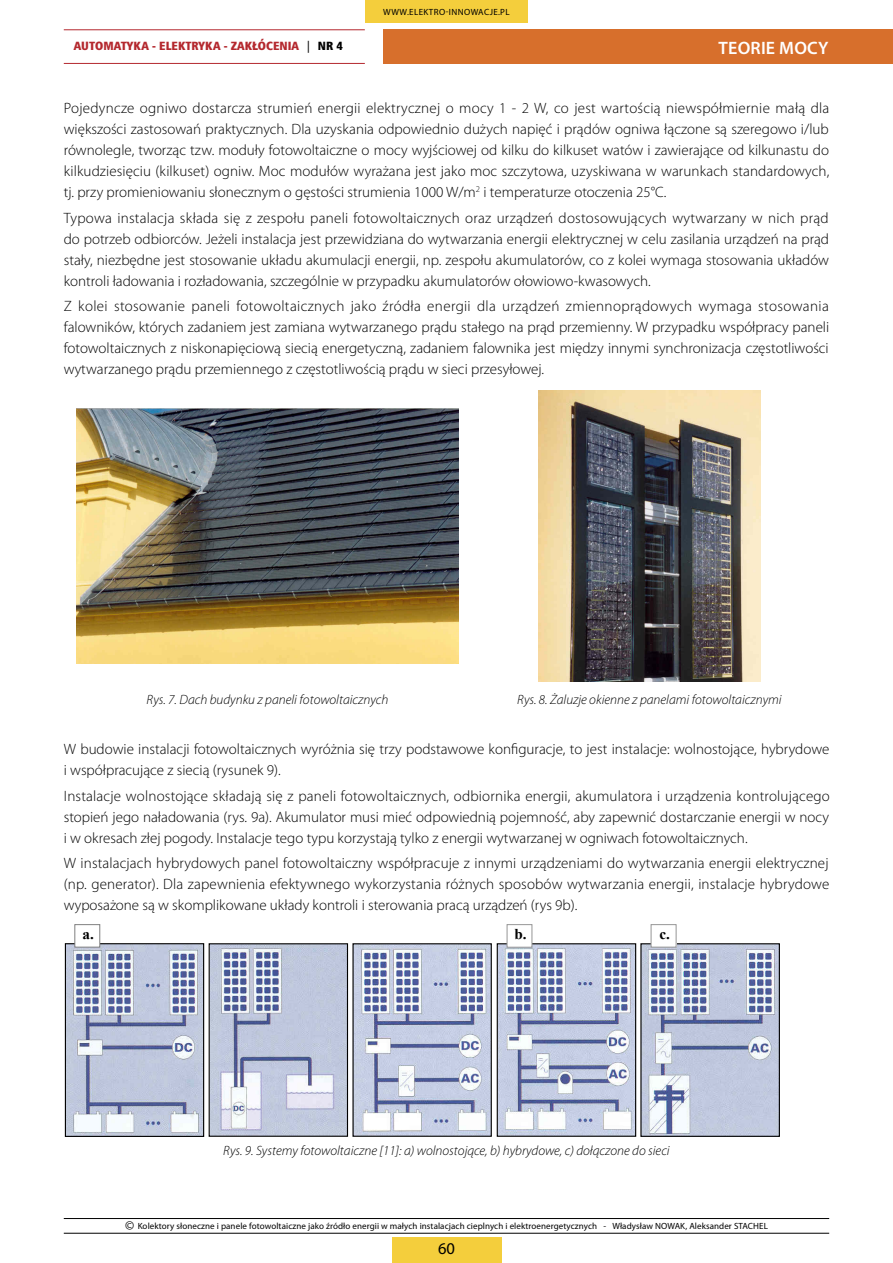
<style>
.page{position:relative;width:893px;height:1263px;background:#fff}
.page>*{position:absolute;margin:0;border:0;box-sizing:border-box;transform-origin:0 0}
.t1{font:600 18px "Myriad Pro";letter-spacing:.03em;color:#fff}
.t2{font:600 18px "Myriad Pro";letter-spacing:.01em;color:#fff}
.t3{font:16.5px "Myriad Pro";color:#000}
.t4{font:300 15px/21px "Myriad Pro";color:#000;text-align:justify}
.t5{font:700 15px "Times New Roman";color:#000}
.t6{font:italic 300 13.5px "Myriad Pro";color:#000}
.t7{font:12px "Humnst 777 X Blk Cn EU";color:#b4282e}
.t8{font:9px "Myriad Pro";letter-spacing:.01em;color:#000}
.t9{font:9px "Myriad Pro";letter-spacing:.045em;color:#000}
.s1{font-family:"Humnst 777 EU";color:#000}
.s2{color:#000}
.s3{font-size:13.5px}
</style>
<div class="page">
<div style="left:365px;top:0;width:163px;height:22px;background:#f4ce3c"></div>
<div style="left:392px;top:1237px;width:109px;height:26px;background:#f4ce3c"></div>
<hr style="left:64px;top:63px;width:301px;height:1px;background:#b4282e">
<hr style="left:64px;top:29px;width:301px;height:1px;background:#b4282e">
<hr style="left:64px;top:1218px;width:765px;height:1px;background:#000">
<hr style="left:64px;top:1233px;width:765px;height:1px;background:#000">
<div style="left:383px;top:30px;width:510px;height:34px;background:#d76f2c"></div>
<img style="left:77px;top:408px;width:381px;height:255px">
<img style="left:539px;top:390px;width:221px;height:292px">
<img style="left:211px;top:945px;width:135px;height:190px">
<div style="left:209px;top:943px;width:139px;height:194px;border:1px solid #000"></div>
<img style="left:642px;top:945px;width:136px;height:190px">
<div style="left:640px;top:943px;width:140px;height:194px;border:1px solid #000"></div>
<img style="left:354px;top:945px;width:136px;height:190px">
<div style="left:352px;top:943px;width:140px;height:194px;border:1px solid #000"></div>
<img style="left:499px;top:945px;width:135px;height:190px">
<div style="left:497px;top:943px;width:139px;height:194px;border:1px solid #000"></div>
<img style="left:67px;top:945px;width:135px;height:190px">
<div style="left:65px;top:943px;width:139px;height:194px;border:1px solid #000"></div>
<div style="left:75px;top:925px;width:25px;height:22px;background:#fff"></div>
<div style="left:74px;top:924px;width:26px;height:23px;border:1px solid #808080"></div>
<div style="left:507px;top:925px;width:25px;height:22px;background:#fff"></div>
<div style="left:507px;top:924px;width:25px;height:23px;border:1px solid #969696"></div>
<div style="left:651px;top:925px;width:25px;height:22px;background:#fff"></div>
<div style="left:651px;top:924px;width:25px;height:23px;border:1px solid #969696"></div>
<p class="t7" style="left:74px;top:38px;width:270px">AUTOMATYKA - ELEKTRYKA - ZAKŁÓCENIA <span class="s1">|</span> <span class="s2">NR 4</span></p>
<p class="t9" style="left:383px;top:6px;width:128px">www.elektro-innowacje.pl</p>
<p class="t1" style="left:636px;top:36px;width:195px">ENERGIA ODNAWIALNA</p>
<p class="t2" style="left:719px;top:36px;width:111px">TEORIE MOCY</p>
<p class="t4" style="left:64px;top:98px;width:767px">Pojedyncze ogniwo dostarcza strumień energii elektrycznej o mocy 1 - 2 W, co jest wartością niewspółmiernie małą dla większości zastosowań praktycznych. Dla uzyskania odpowiednio dużych napięć i prądów ogniwa łączone są szeregowo i/lub równolegle, tworząc tzw. moduły fotowoltaiczne o mocy wyjściowej od kilku do kilkuset watów i zawierające od kilkunastu do kilkudziesięciu (kilkuset) ogniw. Moc modułów wyrażana jest jako moc szczytowa, uzyskiwana w warunkach standardowych, tj. przy promieniowaniu słonecznym o gęstości strumienia 1000 W/m<sup>2</sup> i temperaturze otoczenia 25°C.</p>
<p class="t4" style="left:64px;top:207px;width:767px">Typowa instalacja składa się z zespołu paneli fotowoltaicznych oraz urządzeń dostosowujących wytwarzany w nich prąd do potrzeb odbiorców. Jeżeli instalacja jest przewidziana do wytwarzania energii elektrycznej w celu zasilania urządzeń na prąd stały, niezbędne jest stosowanie układu akumulacji energii, np. zespołu akumulatorów, co z kolei wymaga stosowania układów kontroli ładowania i rozładowania, szczególnie w przypadku akumulatorów ołowiowo-kwasowych.</p>
<p class="t4" style="left:64px;top:296px;width:767px">Z kolei stosowanie paneli fotowoltaicznych jako źródła energii dla urządzeń zmiennoprądowych wymaga stosowania falowników, których zadaniem jest zamiana wytwarzanego prądu stałego na prąd przemienny. W przypadku współpracy paneli fotowoltaicznych z niskonapięciową siecią energetyczną, zadaniem falownika jest między innymi synchronizacja częstotliwości wytwarzanego prądu przemiennego z częstotliwością prądu w sieci przesyłowej.</p>
<p class="t6" style="left:147px;top:692px;width:243px">Rys. 7. Dach budynku z paneli fotowoltaicznych</p>
<p class="t6" style="left:517px;top:692px;width:266px">Rys. 8. Żaluzje okienne z panelami fotowoltaicznymi</p>
<p class="t4" style="left:64px;top:739px;width:767px">W budowie instalacji fotowoltaicznych wyróżnia się trzy podstawowe konfiguracje, to jest instalacje: wolnostojące, hybrydowe i współpracujące z siecią (rysunek 9).</p>
<p class="t4" style="left:64px;top:785px;width:767px">Instalacje wolnostojące składają się z paneli fotowoltaicznych, odbiornika energii, akumulatora i urządzenia kontrolującego stopień jego naładowania (rys. 9a). Akumulator musi mieć odpowiednią pojemność, aby zapewnić dostarczanie energii w nocy i w okresach złej pogody. Instalacje tego typu korzystają tylko z energii wytwarzanej w ogniwach fotowoltaicznych.</p>
<p class="t4" style="left:64px;top:853px;width:767px">W instalacjach hybrydowych panel fotowoltaiczny współpracuje z innymi urządzeniami do wytwarzania energii elektrycznej (np. generator). Dla zapewnienia efektywnego wykorzystania różnych sposobów wytwarzania energii, instalacje hybrydowe wyposażone są w skomplikowane układy kontroli i sterowania pracą urządzeń (rys 9b).</p>
<p class="t5" style="left:83px;top:924px;width:13px">a.</p>
<p class="t5" style="left:514px;top:924px;width:14px">b.</p>
<p class="t5" style="left:659px;top:924px;width:12px">c.</p>
<p class="t6" style="left:223px;top:1143px;width:448px">Rys. 9. Systemy fotowoltaiczne [11]: a) wolnostojące, b) hybrydowe, c) dołączone do sieci</p>
<p class="t8" style="left:125px;top:1220px;width:537px"><span class="s3">©</span> Kolektory słoneczne i panele fotowoltaiczne jako źródło energii w małych instalacjach cieplnych i elektroenergetycznych - Władysław NOWAK</p>
<p class="t8" style="left:685px;top:1220px;width:79px">, Aleksander STACHEL</p>
<p class="t3" style="left:438px;top:1238px;width:18px">60</p>
</div>
